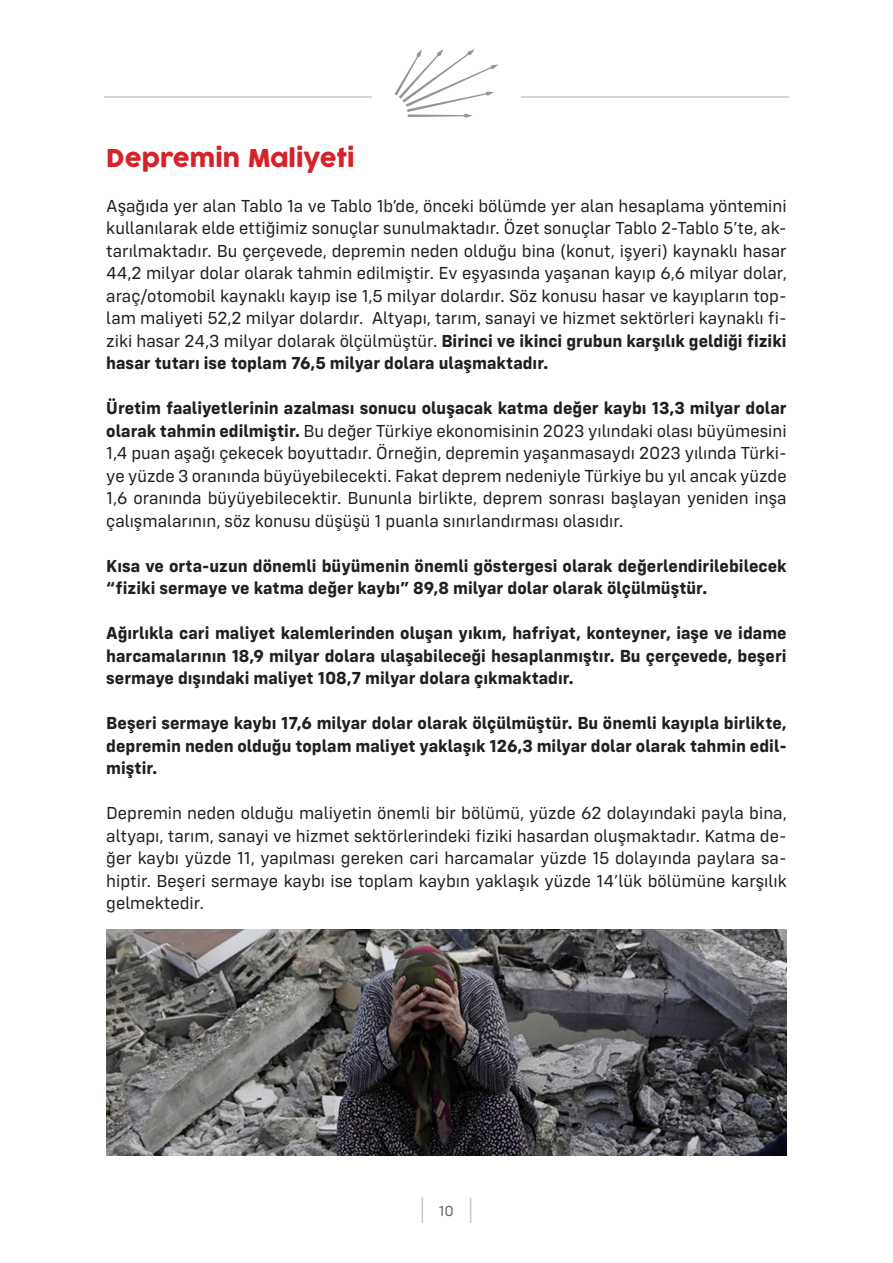
<style>
.page{position:relative;width:893px;height:1263px;background:#fff}
.page>*{position:absolute;margin:0;border:0;box-sizing:border-box;transform-origin:0 0}
.t1{font:24px "COCOGOOSE";color:#d62229}
.t2{font:18px/22.5px "Config Rounded";color:#231f20;text-align:justify}
.t3{font:700 18px/22.5px "Config Rounded";color:#231f20;text-align:justify}
.t4{font:15px "Config Rounded";color:#636366}
.s1{font-weight:700}
</style>
<div class="page">
<svg style="left:422px;top:1197px;width:1px;height:26px"></svg>
<svg style="left:470px;top:1197px;width:1px;height:26px"></svg>
<svg style="left:394px;top:49px;width:104px;height:69px"></svg>
<hr style="left:104px;top:96px;width:268px;height:2px;background:#c7c8ca">
<hr style="left:521px;top:96px;width:268px;height:2px;background:#c7c8ca">
<img style="left:106px;top:929px;width:681px;height:226px">
<p class="t1" style="left:106px;top:140px;width:250px">Depremin Maliyeti</p>
<p class="t2" style="left:106px;top:194px;width:682px">Aşağıda yer alan Tablo 1a ve Tablo 1b’de, önceki bölümde yer alan hesaplama yöntemini kullanılarak elde ettiğimiz sonuçlar sunulmaktadır. Özet sonuçlar Tablo 2-Tablo 5’te, ak&shy;tarılmaktadır. Bu çerçevede, depremin neden olduğu bina (konut, işyeri) kaynaklı hasar 44,2 milyar dolar olarak tahmin edilmiştir. Ev eşyasında yaşanan kayıp 6,6 milyar dolar, araç/otomobil kaynaklı kayıp ise 1,5 milyar dolardır. Söz konusu hasar ve kayıpların top&shy;lam maliyeti 52,2 milyar dolardır. Altyapı, tarım, sanayi ve hizmet sektörleri kaynaklı fi&shy;ziki hasar 24,3 milyar dolarak ölçülmüştür. <span class="s1">Birinci ve ikinci grubun karşılık geldiği fiziki hasar tutarı ise toplam 76,5 milyar dolara ulaşmaktadır.</span></p>
<p class="t2" style="left:106px;top:397px;width:682px"><span class="s1">Üretim faaliyetlerinin azalması sonucu oluşacak katma değer kaybı 13,3 milyar dolar olarak tahmin edilmiştir.</span> Bu değer Türkiye ekonomisinin 2023 yılındaki olası büyümesini 1,4 puan aşağı çekecek boyuttadır. Örneğin, depremin yaşanmasaydı 2023 yılında Türki&shy;ye yüzde 3 oranında büyüyebilecekti. Fakat deprem nedeniyle Türkiye bu yıl ancak yüzde 1,6 oranında büyüyebilecektir. Bununla birlikte, deprem sonrası başlayan yeniden inşa çalışmalarının, söz konusu düşüşü 1 puanla sınırlandırması olasıdır.</p>
<p class="t3" style="left:106px;top:554px;width:682px">Kısa ve orta-uzun dönemli büyümenin önemli göstergesi olarak değerlendirilebilecek “fiziki sermaye ve katma değer kaybı” 89,8 milyar dolar olarak ölçülmüştür.</p>
<p class="t3" style="left:106px;top:622px;width:682px">Ağırlıkla cari maliyet kalemlerinden oluşan yıkım, hafriyat, konteyner, iaşe ve idame harcamalarının 18,9 milyar dolara ulaşabileceği hesaplanmıştır. Bu çerçevede, beşeri sermaye dışındaki maliyet 108,7 milyar dolara çıkmaktadır.</p>
<p class="t3" style="left:106px;top:712px;width:682px">Beşeri sermaye kaybı 17,6 milyar dolar olarak ölçülmüştür. Bu önemli kayıpla birlikte, depremin neden olduğu toplam maliyet yaklaşık 126,3 milyar dolar olarak tahmin edil&shy;miştir.</p>
<p class="t2" style="left:106px;top:802px;width:682px">Depremin neden olduğu maliyetin önemli bir bölümü, yüzde 62 dolayındaki payla bina, altyapı, tarım, sanayi ve hizmet sektörlerindeki fiziki hasardan oluşmaktadır. Katma de&shy;ğer kaybı yüzde 11, yapılması gereken cari harcamalar yüzde 15 dolayında paylara sa&shy;hiptir. Beşeri sermaye kaybı ise toplam kaybın yaklaşık yüzde 14’lük bölümüne karşılık gelmektedir.</p>
<p class="t4" style="left:439px;top:1202px;width:17px">10</p>
</div>
